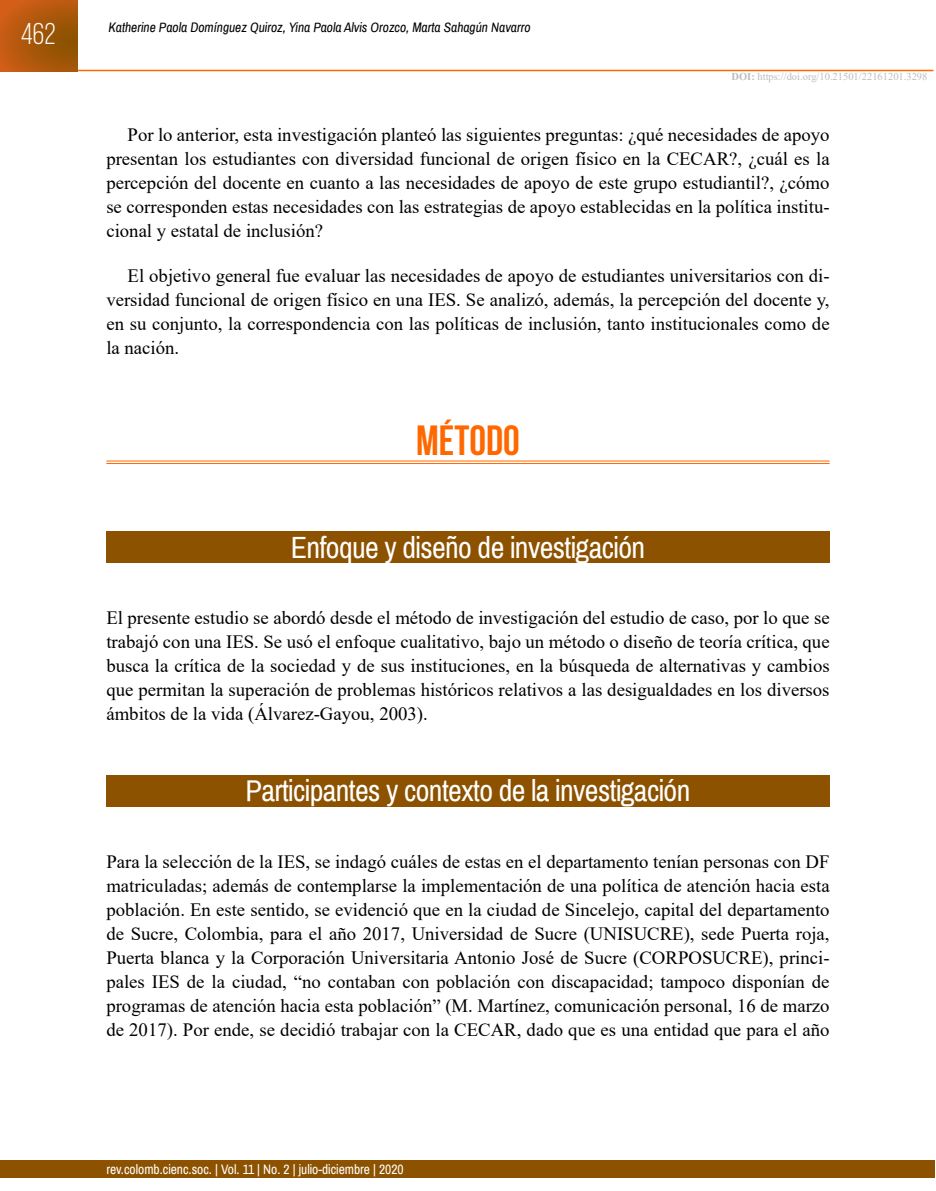
<style>
.page{position:relative;width:936px;height:1191px;background:#fff}
.page>*{position:absolute;margin:0;border:0;box-sizing:border-box;transform-origin:0 0}
.t1{font:700 42px "Bebas Neue";color:#ff6800}
.t2{font:30px "Archivo Narrow";letter-spacing:-.02em;color:#fff}
.t3{font:30px "Bebas Neue";color:#fff}
.t4{font:18.75px/24px "Times New Roman";color:#000;text-align:justify}
.t5{font:italic 13.5px "Archivo Narrow";color:#000}
.t6{font:13.5px "Archivo Narrow";color:#fff}
.t7{font:10.5px "Times New Roman";color:#bbbdbe}
.s1{font-weight:700}
</style>
<div class="page">
<div style="left:0;top:1160px;width:934px;height:18px;background:#8c5200"></div>
<hr style="left:77px;top:70px;width:856px;height:1px;background:#ff6800">
<svg style="left:0;top:0;width:78px;height:71px;background:#af580c"></svg>
<hr style="left:106px;top:461px;width:723px;height:1px;background:#ff6800">
<hr style="left:106px;top:463px;width:723px;height:1px;background:#ff6800">
<div style="left:106px;top:531px;width:723px;height:32px;background:#8c5200"></div>
<div style="left:106px;top:775px;width:723px;height:31px;background:#8c5200"></div>
<h2 class="t3" style="left:21px;top:18px;width:36px">462</h2>
<p class="t5" style="left:108px;top:19px;width:423px">Katherine Paola Domínguez Quiroz, Yina Paola Alvis Orozco, Marta Sahagún Navarro</p>
<p class="t7" style="left:731px;top:69px;width:197px"><span class="s1">DOI:</span> https://doi.org/10.21501/22161201.3298</p>
<p class="t4" style="left:106px;top:122px;width:724px;text-indent:21px">Por lo anterior, esta investigación planteó las siguientes preguntas: ¿qué necesidades de apoyo presentan los estudiantes con diversidad funcional de origen físico en la CECAR?, ¿cuál es la percepción del docente en cuanto a las necesidades de apoyo de este grupo estudiantil?, ¿cómo se corresponden estas necesidades con las estrategias de apoyo establecidas en la política institu&shy;cional y estatal de inclusión?</p>
<p class="t4" style="left:106px;top:263px;width:724px;text-indent:21px">El objetivo general fue evaluar las necesidades de apoyo de estudiantes universitarios con di&shy;versidad funcional de origen físico en una IES. Se analizó, además, la percepción del docente y, en su conjunto, la correspondencia con las políticas de inclusión, tanto institucionales como de la nación.</p>
<h1 class="t1" style="left:416px;top:418px;width:105px">MÉTODO</h1>
<h2 class="t2" style="left:291px;top:529px;width:356px">Enfoque y diseño de investigación</h2>
<p class="t4" style="left:106px;top:605px;width:724px">El presente estudio se abordó desde el método de investigación del estudio de caso, por lo que se trabajó con una IES. Se usó el enfoque cualitativo, bajo un método o diseño de teoría crítica, que busca la crítica de la sociedad y de sus instituciones, en la búsqueda de alternativas y cambios que permitan la superación de problemas históricos relativos a las desigualdades en los diversos ámbitos de la vida (Álvarez-Gayou, 2003).</p>
<h2 class="t2" style="left:245px;top:772px;width:446px">Participantes y contexto de la investigación</h2>
<p class="t4" style="left:106px;top:849px;width:724px">Para la selección de la IES, se indagó cuáles de estas en el departamento tenían personas con DF matriculadas; además de contemplarse la implementación de una política de atención hacia esta población. En este sentido, se evidenció que en la ciudad de Sincelejo, capital del departamento de Sucre, Colombia, para el año 2017, Universidad de Sucre (UNISUCRE), sede Puerta roja, Puerta blanca y la Corporación Universitaria Antonio José de Sucre (CORPOSUCRE), princi&shy;pales IES de la ciudad, “no contaban con población con discapacidad; tampoco disponían de programas de atención hacia esta población” (M. Martínez, comunicación personal, 16 de marzo de 2017). Por ende, se decidió trabajar con la CECAR, dado que es una entidad que para el año</p>
<p class="t6" style="left:106px;top:1160px;width:299px">rev.colomb.cienc.soc. | Vol. 11 | No. 2 | julio-diciembre | 2020</p>
</div>
